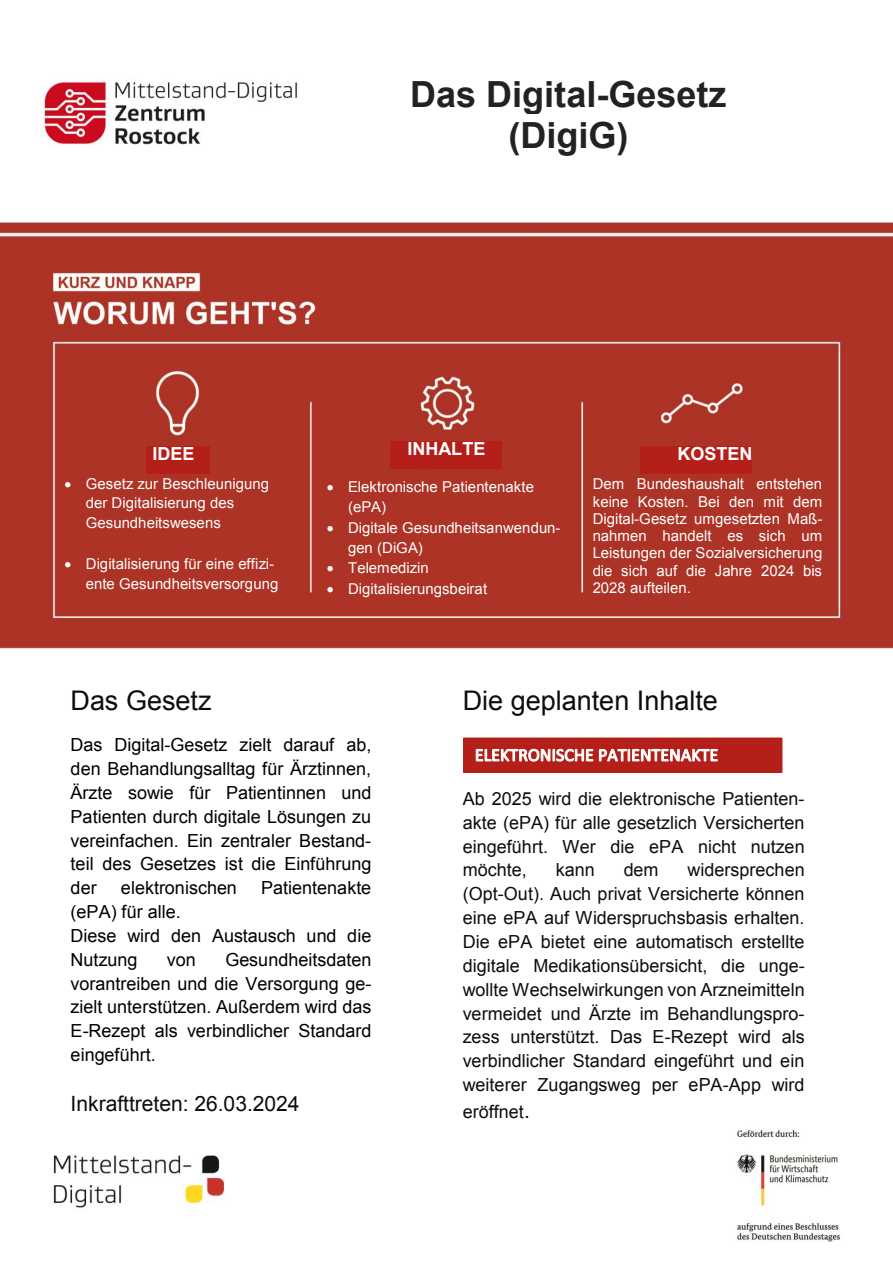
<style>
.page{position:relative;width:893px;height:1264px;background:#fff}
.page>*{position:absolute;margin:0;border:0;box-sizing:border-box;transform-origin:0 0}
.t1{font:700 36px/41.4px "Arial";color:#222;text-align:center}
.t2{font:27px "Arial";color:#0d0d0d}
.t3{font:21px "Arial";color:#0d0d0d}
.t4{font:18px/23.9px "Arial";color:#0d0d0d;text-align:justify}
.t5{font:18px/23.9px "Arial";color:#000;text-align:justify}
.t6{font:700 18px "Arial";color:#fff}
.t7{font:15px/17.2px "Arial";color:#fff}
.s1{font-size:21px}
</style>
<div class="page">
<img style="left:0;top:222px;width:892px;height:1020px">
<img style="left:41px;top:79px;width:257px;height:66px">
<div style="left:146px;top:447px;width:63px;height:27px;background:#b42019"></div>
<div style="left:71px;top:684px;width:141px;height:31px;background:#fff"></div>
<div style="left:71px;top:734px;width:300px;height:21px;background:#fff"></div>
<div style="left:71px;top:758px;width:300px;height:20px;background:#fff"></div>
<div style="left:71px;top:782px;width:300px;height:20px;background:#fff"></div>
<div style="left:71px;top:805px;width:300px;height:21px;background:#fff"></div>
<div style="left:71px;top:829px;width:300px;height:21px;background:#fff"></div>
<div style="left:71px;top:853px;width:300px;height:21px;background:#fff"></div>
<div style="left:71px;top:877px;width:300px;height:21px;background:#fff"></div>
<div style="left:71px;top:901px;width:110px;height:20px;background:#fff"></div>
<div style="left:71px;top:924px;width:300px;height:21px;background:#fff"></div>
<div style="left:71px;top:948px;width:300px;height:21px;background:#fff"></div>
<div style="left:71px;top:972px;width:300px;height:21px;background:#fff"></div>
<div style="left:71px;top:996px;width:300px;height:21px;background:#fff"></div>
<div style="left:71px;top:1020px;width:300px;height:20px;background:#fff"></div>
<div style="left:71px;top:1043px;width:85px;height:21px;background:#fff"></div>
<div style="left:71px;top:1091px;width:229px;height:24px;background:#fff"></div>
<div style="left:462px;top:684px;width:256px;height:31px;background:#fff"></div>
<div style="left:462px;top:788px;width:342px;height:20px;background:#fff"></div>
<div style="left:462px;top:812px;width:342px;height:20px;background:#fff"></div>
<div style="left:462px;top:835px;width:342px;height:21px;background:#fff"></div>
<div style="left:462px;top:859px;width:342px;height:21px;background:#fff"></div>
<div style="left:462px;top:883px;width:342px;height:21px;background:#fff"></div>
<div style="left:462px;top:907px;width:342px;height:21px;background:#fff"></div>
<div style="left:462px;top:931px;width:342px;height:20px;background:#fff"></div>
<div style="left:462px;top:954px;width:342px;height:21px;background:#fff"></div>
<div style="left:462px;top:978px;width:342px;height:21px;background:#fff"></div>
<div style="left:462px;top:1002px;width:342px;height:21px;background:#fff"></div>
<div style="left:462px;top:1026px;width:342px;height:20px;background:#fff"></div>
<div style="left:462px;top:1050px;width:342px;height:20px;background:#fff"></div>
<div style="left:462px;top:1073px;width:342px;height:21px;background:#fff"></div>
<div style="left:462px;top:1097px;width:67px;height:24px;background:#fff"></div>
<div style="left:390px;top:441px;width:111px;height:27px;background:#b42019"></div>
<div style="left:640px;top:447px;width:112px;height:27px;background:#b42019"></div>
<div style="left:463px;top:737px;width:319px;height:35px;background:#b42019"></div>
<div style="left:463px;top:737px;width:319px;height:35px;border:1px solid #b42319"></div>
<svg style="left:475px;top:748px;width:243px;height:14px"></svg>
<h1 class="t1" style="left:410px;top:74px;width:318px">Das Digital-Gesetz (DigiG)</h1>
<p class="t6" style="left:152px;top:441px;width:44px">IDEE</p>
<p class="t7" style="left:86px;top:473px;width:185px;line-height:19.8px;text-indent:-21px">• Gesetz zur Beschleunigung der Digitalisierung des<br>Gesundheitswesens</p>
<p class="t7" style="left:65px;top:554px;width:215px;line-height:19.8px;text-align:right">• Digitalisierung für eine effizi&shy;ente Gesundheitsversorgung</p>
<p class="t6" style="left:407px;top:437px;width:79px">INHALTE</p>
<p class="t6" style="left:677px;top:442px;width:77px">KOSTEN</p>
<p class="t7" style="left:348px;top:477px;width:187px;line-height:19.8px;text-indent:-21px">• Elektronische Patientenakte (ePA)</p>
<p class="t7" style="left:348px;top:517px;width:214px;line-height:19.8px;text-indent:-21px">• Digitale Gesundheitsanwendun&shy;gen (DiGA)</p>
<p class="t7" style="left:327px;top:559px;width:103px">• Telemedizin</p>
<p class="t7" style="left:327px;top:580px;width:162px">• Digitalisierungsbeirat</p>
<p class="t7" style="left:592px;top:475px;width:231px;text-align:justify">Dem Bundeshaushalt entstehen keine Kosten. Bei den mit dem Digital-Gesetz umgesetzten Maß&shy;nahmen handelt es sich um Leistungen der Sozialversicherung die sich auf die Jahre 2024 bis 2028 aufteilen.</p>
<h2 class="t2" style="left:71px;top:682px;width:142px">Das Gesetz</h2>
<p class="t5" style="left:71px;top:733px;width:302px">Das Digital-Gesetz zielt darauf ab, den Behandlungsalltag für Ärztinnen, Ärzte sowie für Patientinnen und Patienten durch digitale Lösungen zu vereinfachen. Ein zentraler Bestand&shy;teil des Gesetzes ist die Einführung der</p>
<p class="t5" style="left:121px;top:876px;width:117px">elektronischen</p>
<p class="t5" style="left:261px;top:876px;width:111px">Patientenakte</p>
<p class="t5" style="left:71px;top:899px;width:302px;text-align:left">(ePA) für alle.<br>Diese wird den Austausch und die<br>Nutzung</p>
<p class="t5" style="left:71px;top:947px;width:302px;text-indent:155px">Gesundheitsdaten vorantreiben und die Versorgung ge&shy;zielt unterstützen. Außerdem wird das E-Rezept als verbindlicher Standard eingeführt.</p>
<p class="t3" style="left:71px;top:1089px;width:230px">Inkrafttreten: 26.03.2024</p>
<p class="t5" style="left:167px;top:947px;width:30px">von</p>
<h2 class="t2" style="left:462px;top:682px;width:257px">Die geplanten Inhalte</h2>
<p class="t4" style="left:462px;top:786px;width:343px">Ab 2025 wird die elektronische Patienten&shy;akte (ePA) für alle gesetzlich Versicherten eingeführt. Wer die ePA nicht nutzen möchte,</p>
<p class="t4" style="left:462px;top:858px;width:343px;text-indent:225px">widersprechen (Opt-Out). Auch privat Versicherte können eine ePA auf Widerspruchsbasis erhalten.<br>Die ePA bietet eine automatisch erstellte digitale Medikationsübersicht, die unge&shy;wollte Wechselwirkungen von Arzneimitteln vermeidet und Ärzte im Behandlungspro&shy;zess unterstützt. Das E-Rezept wird als verbindlicher Standard eingeführt und ein weiterer Zugangsweg per ePA-App wird</p>
<p class="t4" style="left:462px;top:1099px;width:69px">eröffnet<span class="s1">.</span></p>
<p class="t4" style="left:555px;top:858px;width:40px">kann</p>
<p class="t4" style="left:623px;top:858px;width:36px">dem</p>
</div>
